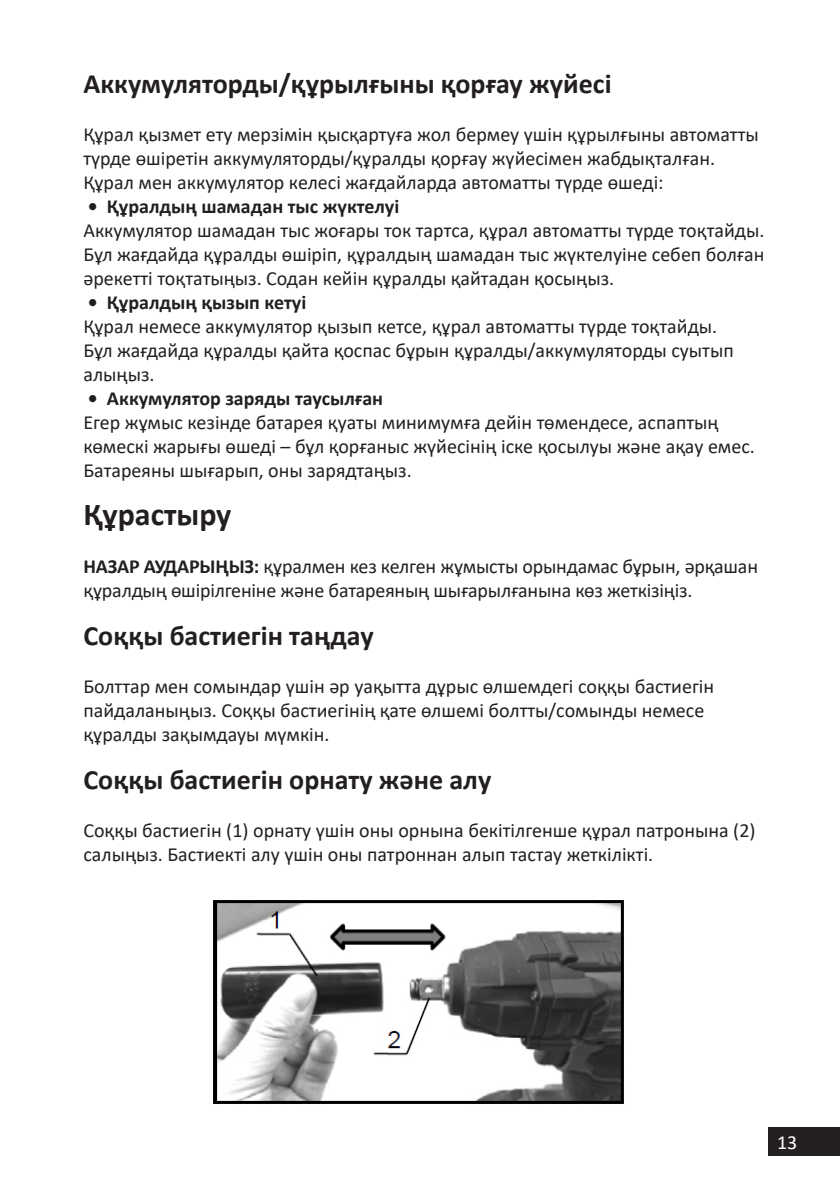
<style>
.page{position:relative;width:840px;height:1191px;background:#fff}
.page>*{position:absolute;margin:0;border:0;box-sizing:border-box;transform-origin:0 0}
.Заголовок_16{font:700 32px "Calibri";color:#231f20}
.Заголовок_14{font:700 28px "Calibri";color:#231f20}
.t1{font:20px/24px "Calibri";color:#231f20}
.t2{font:700 20px "Calibri";color:#231f20}
.t3{font:20px "Calibri";color:#fff}
.s1{font-weight:700}
</style>
<div class="page">
<div style="left:767px;top:1126px;width:72px;height:29px;background:#231f20"></div>
<img style="left:213px;top:900px;width:411px;height:204px">
<p class="Заголовок_14" style="left:83px;top:64px;width:529px">Аккумуляторды/құрылғыны қорғау жүйесі</p>
<p class="t1" style="left:83px;top:122px;width:676px">Құрал қызмет ету мерзімін қысқартуға жол бермеу үшін құрылғыны автоматты түрде өшіретін аккумуляторды/құралды қорғау жүйесімен жабдықталған.<br>Құрал мен аккумулятор келесі жағдайларда автоматты түрде өшеді:</p>
<p class="t2" style="left:88px;top:192px;width:312px">• Құралдың шамадан тыс жүктелуі</p>
<p class="t1" style="left:83px;top:218px;width:682px;text-align:justify">Аккумулятор шамадан тыс жоғары ток тартса, құрал автоматты түрде тоқтайды.<br>Бұл жағдайда құралды өшіріп, құралдың шамадан тыс жүктелуіне себеп болған әрекетті тоқтатыңыз. Содан кейін құралды қайтадан қосыңыз.</p>
<p class="t2" style="left:88px;top:288px;width:220px">• Құралдың қызып кетуі</p>
<p class="t1" style="left:83px;top:314px;width:651px">Құрал немесе аккумулятор қызып кетсе, құрал автоматты түрде тоқтайды.<br>Бұл жағдайда құралды қайта қоспас бұрын құралды/аккумуляторды суытып алыңыз.</p>
<p class="t2" style="left:88px;top:384px;width:296px">• Аккумулятор заряды таусылған</p>
<p class="t1" style="left:83px;top:410px;width:672px">Егер жұмыс кезінде батарея қуаты минимумға дейін төмендесе, аспаптың көмескі жарығы өшеді – бұл қорғаныс жүйесінің іске қосылуы және ақау емес.<br>Батареяны шығарып, оны зарядтаңыз.</p>
<p class="Заголовок_16" style="left:83px;top:492px;width:149px">Құрастыру</p>
<p class="t1" style="left:83px;top:554px;width:675px"><span class="s1">НАЗАР АУДАРЫҢЫЗ:</span> құралмен кез келген жұмысты орындамас бұрын, әрқашан құралдың өшірілгеніне және батареяның шығарылғанына көз жеткізіңіз.</p>
<p class="Заголовок_14" style="left:83px;top:616px;width:291px">Соққы бастиегін таңдау</p>
<p class="t1" style="left:83px;top:674px;width:632px">Болттар мен сомындар үшін әр уақытта дұрыс өлшемдегі соққы бастиегін пайдаланыңыз. Соққы бастиегінің қате өлшемі болтты/сомынды немесе құралды зақымдауы мүмкін.</p>
<p class="Заголовок_14" style="left:83px;top:760px;width:409px">Соққы бастиегін орнату және алу</p>
<p class="t1" style="left:83px;top:818px;width:673px">Соққы бастиегін (1) орнату үшін оны орнына бекітілгенше құрал патронына (2) салыңыз. Бастиекті алу үшін оны патроннан алып тастау жеткілікті.</p>
<p class="t3" style="left:776px;top:1128px;width:22px">13</p>
</div>
